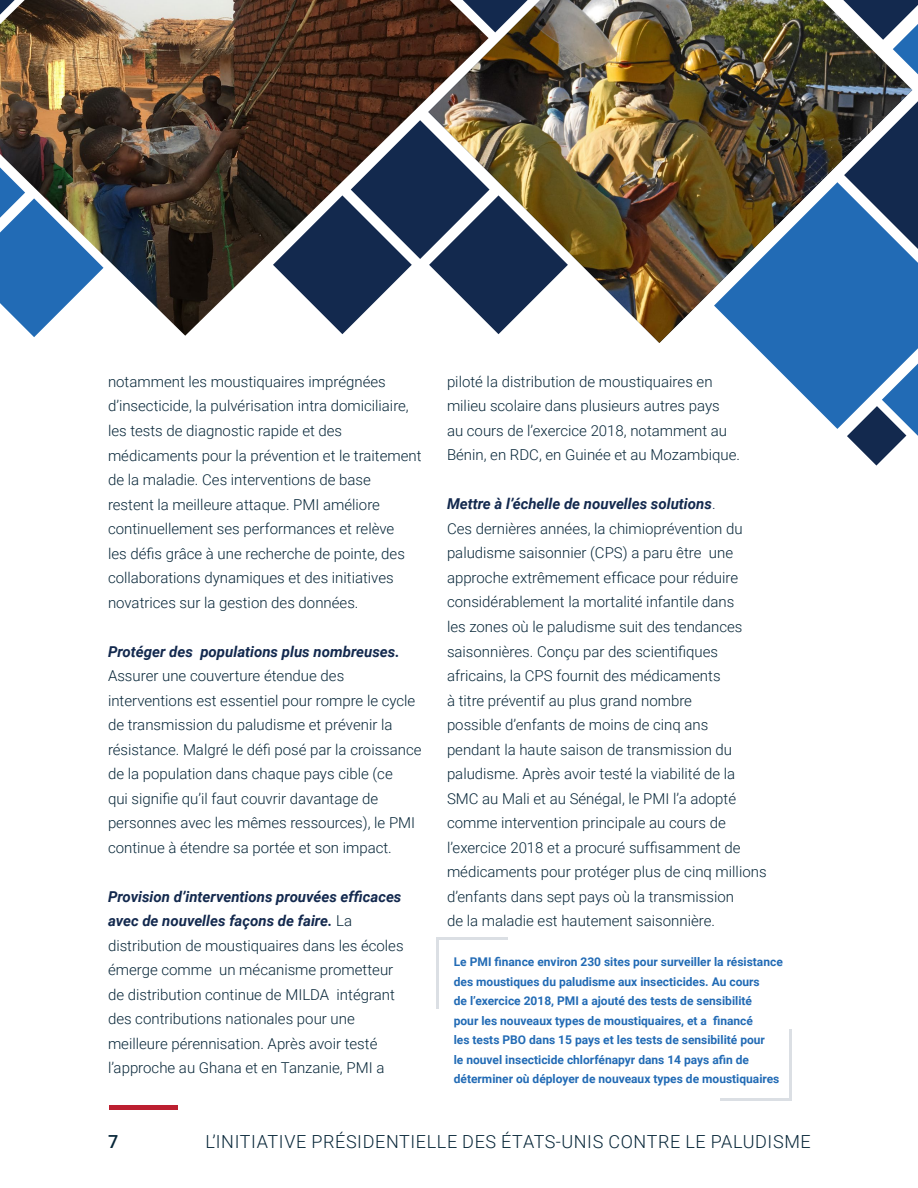
<style>
.page{position:relative;width:918px;height:1188px;background:#fff}
.page>*{position:absolute;margin:0;border:0;box-sizing:border-box;transform-origin:0 0}
.t1{font:300 18px "Roboto";letter-spacing:.035em;color:#082739}
.t2{font:500 18px "Roboto";color:#082739}
.t3{font:300 15px/24.5px "Roboto";color:#082739}
.t4{font:italic 700 15px "Roboto";color:#13294e}
.t5{font:700 12px/19.5px "Roboto";color:#226bb5}
.s1{font-weight:700;font-style:italic;color:#13294e}
.s2{color:#13294e}
</style>
<div class="page">
<div style="left:109px;top:1105px;width:68px;height:5px;background:#bc1f30"></div>
<hr style="left:436px;top:938px;width:3px;height:72px;background:#13294e">
<hr style="left:436px;top:938px;width:72px;height:2px;background:#13294e">
<hr style="left:789px;top:1029px;width:3px;height:72px;background:#13294e">
<hr style="left:720px;top:1098px;width:72px;height:3px;background:#13294e">
<img style="left:0;top:0;width:428px;height:336px">
<svg style="left:0;top:0;width:15px;height:15px"></svg>
<svg style="left:273px;top:120px;width:155px;height:214px"></svg>
<svg style="left:0;top:167px;width:104px;height:170px"></svg>
<img style="left:428px;top:0;width:322px;height:343px">
<svg style="left:750px;top:0;width:168px;height:466px"></svg>
<p class="t3" style="left:108px;top:369px;width:315px">notamment les moustiquaires imprégnées d’insecticide, la pulvérisation intra domiciliaire, les tests de diagnostic rapide et des médicaments pour la prévention et le traitement de la maladie. Ces interventions de base<br>restent la meilleure attaque. PMI améliore continuellement ses performances et relève<br>les défis grâce à une recherche de pointe, des collaborations dynamiques et des initiatives novatrices sur la gestion des données.</p>
<p class="t4" style="left:108px;top:641px;width:293px">Protéger des populations plus nombreuses.</p>
<p class="t3" style="left:108px;top:663px;width:315px">Assurer une couverture étendue des interventions est essentiel pour rompre le cycle de transmission du paludisme et prévenir la résistance. Malgré le défi posé par la croissance de la population dans chaque pays cible (ce<br>qui signifie qu’il faut couvrir davantage de personnes avec les mêmes ressources), le PMI continue à étendre sa portée et son impact.</p>
<p class="t3" style="left:108px;top:884px;width:297px"><span class="s1">Provision d’interventions prouvées efficaces avec de nouvelles façons de faire.</span> La distribution de moustiquaires dans les écoles émerge comme un mécanisme prometteur de distribution continue de MILDA intégrant des contributions nationales pour une meilleure pérennisation. Après avoir testé l’approche au Ghana et en Tanzanie, PMI a</p>
<p class="t3" style="left:447px;top:369px;width:295px">piloté la distribution de moustiquaires en milieu scolaire dans plusieurs autres pays<br>au cours de l’exercice 2018, notamment au Bénin, en RDC, en Guinée et au Mozambique.</p>
<p class="t3" style="left:447px;top:491px;width:321px"><span class="s1">Mettre à l’échelle de nouvelles solutions</span><span class="s2">.<br></span>Ces dernières années, la chimioprévention du paludisme saisonnier (CPS) a paru être une approche extrêmement efficace pour réduire considérablement la mortalité infantile dans<br>les zones où le paludisme suit des tendances saisonnières. Conçu par des scientifiques africains, la CPS fournit des médicaments<br>à titre préventif au plus grand nombre<br>possible d’enfants de moins de cinq ans<br>pendant la haute saison de transmission du paludisme. Après avoir testé la viabilité de la SMC au Mali et au Sénégal, le PMI l’a adopté comme intervention principale au cours de l’exercice 2018 et a procuré suffisamment de médicaments pour protéger plus de cinq millions d’enfants dans sept pays où la transmission<br>de la maladie est hautement saisonnière.</p>
<p class="t5" style="left:454px;top:952px;width:331px">Le PMI finance environ 230 sites pour surveiller la résistance des moustiques du paludisme aux insecticides. Au cours<br>de l’exercice 2018, PMI a ajouté des tests de sensibilité<br>pour les nouveaux types de moustiquaires, et a financé<br>les tests PBO dans 15 pays et les tests de sensibilité pour<br>le nouvel insecticide chlorfénapyr dans 14 pays afin de déterminer où déployer de nouveaux types de moustiquaires</p>
<p class="t2" style="left:108px;top:1129px;width:12px">7</p>
<p class="t1" style="left:206px;top:1129px;width:607px">L’INITIATIVE PRÉSIDENTIELLE DES ÉTATS-UNIS CONTRE LE PALUDISME</p>
</div>
